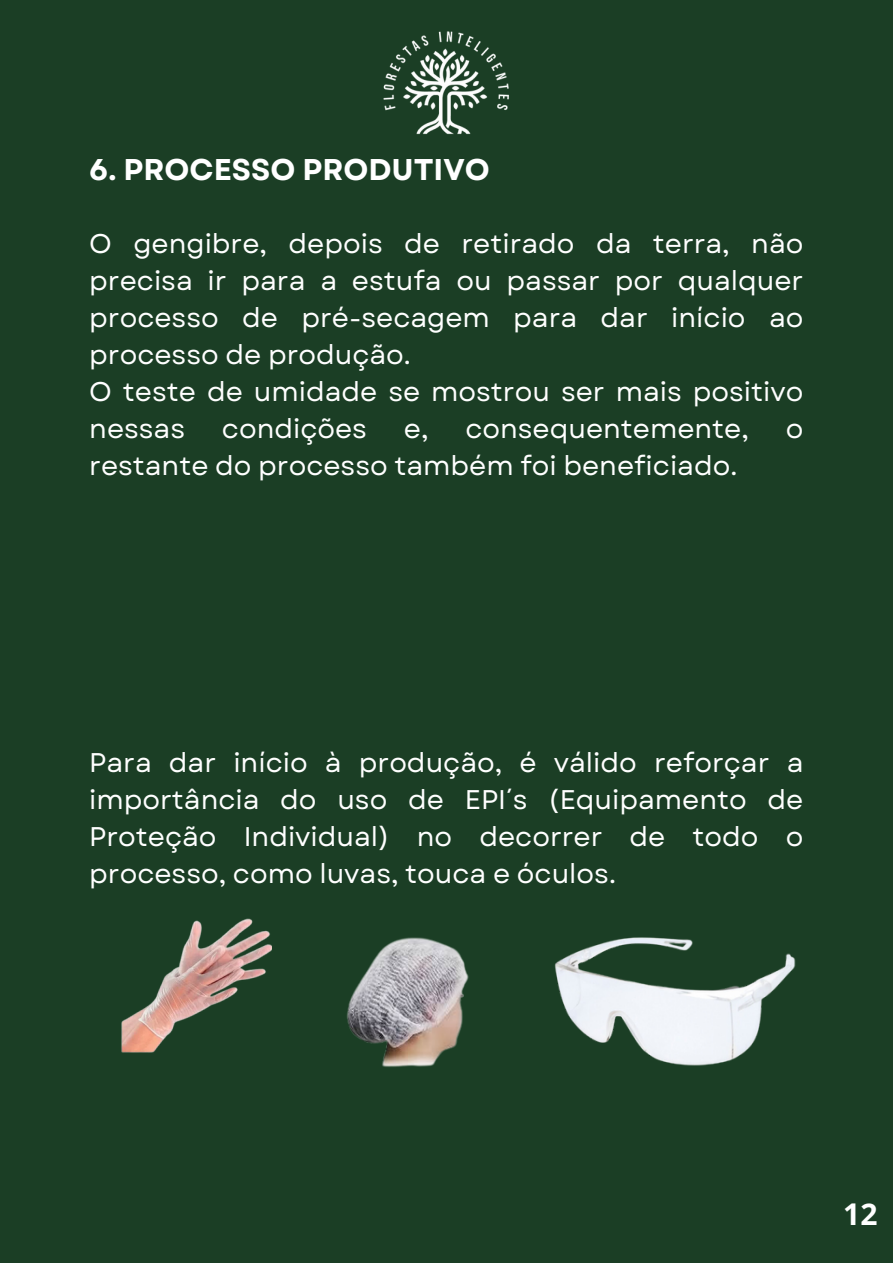
<style>
.page{position:relative;width:893px;height:1264px;background:#fff}
.page>*{position:absolute;margin:0;border:0;box-sizing:border-box;transform-origin:0 0}
.t1{font:700 30px "Garet";color:#fff}
.t2{font:700 30px "Open Sans";color:#fff}
.t3{font:27px/37px "Garet";color:#fff;text-align:justify}
</style>
<div class="page">
<div style="left:0;top:0;width:892px;height:1262px;background:#1b3e25"></div>
<img style="left:383px;top:31px;width:126px;height:104px">
<img style="left:554px;top:937px;width:242px;height:129px">
<img style="left:121px;top:918px;width:151px;height:135px">
<img style="left:347px;top:937px;width:122px;height:130px">
<p class="t1" style="left:89px;top:148px;width:402px">6. PROCESSO PRODUTIVO</p>
<p class="t3" style="left:89px;top:225px;width:715px">O gengibre, depois de retirado da terra, não precisa ir para a estufa ou passar por qualquer processo de pré-secagem para dar início ao processo de produção.</p>
<p class="t3" style="left:89px;top:373px;width:715px">O teste de umidade se mostrou ser mais positivo nessas</p>
<p class="t3" style="left:222px;top:410px;width:147px">condições</p>
<p class="t3" style="left:404px;top:410px;width:26px">e,</p>
<p class="t3" style="left:465px;top:410px;width:285px">consequentemente,</p>
<p class="t3" style="left:785px;top:410px;width:19px">o</p>
<p class="t3" style="left:89px;top:447px;width:649px">restante do processo também foi beneficiado.</p>
<p class="t3" style="left:89px;top:744px;width:715px">Para dar início à produção, é válido reforçar a importância do uso de EPI´s (Equipamento de Proteção Individual) no decorrer de todo o processo, como luvas, touca e óculos.</p>
<p class="t2" style="left:843px;top:1192px;width:36px">12</p>
</div>
